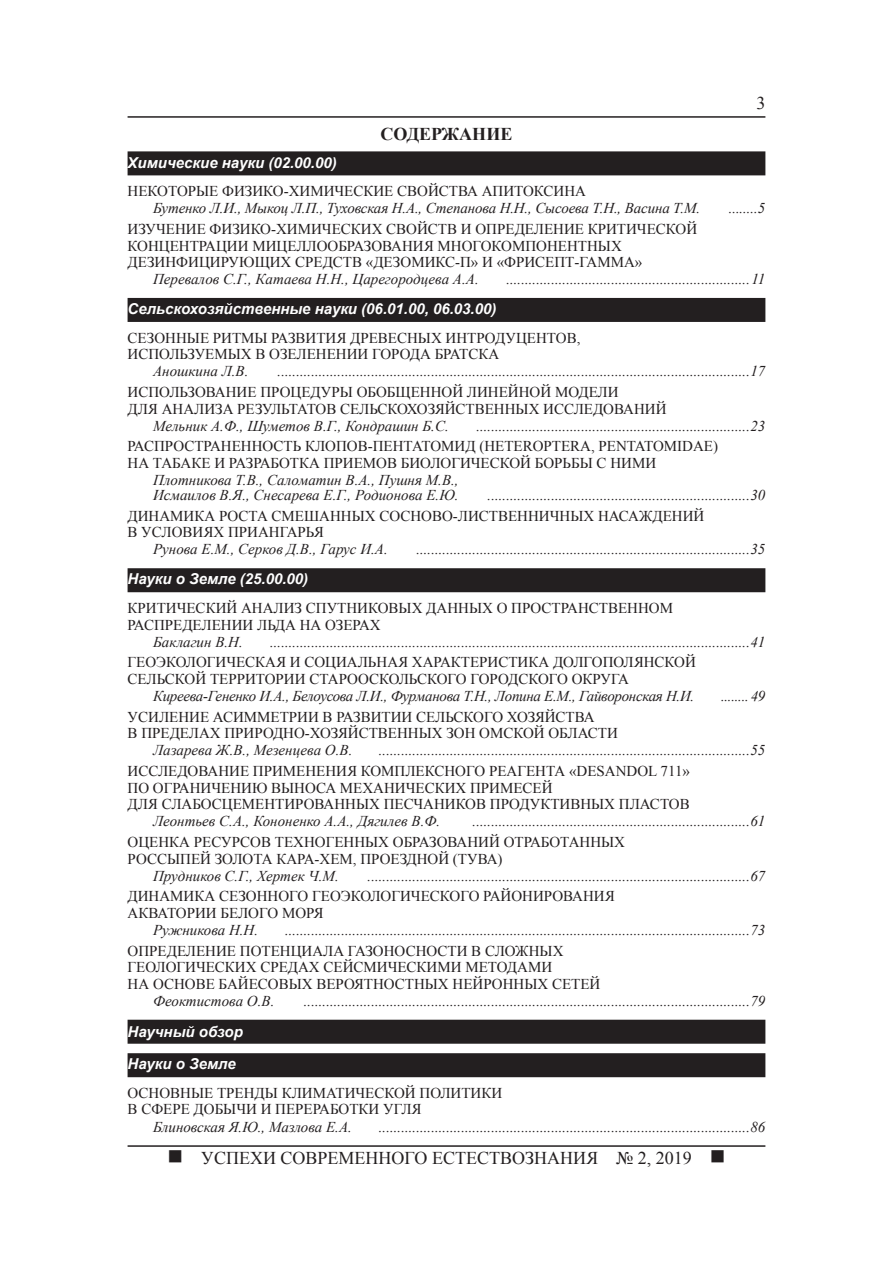
<style>
.page{position:relative;width:893px;height:1263px;background:#fff}
.page>*{position:absolute;margin:0;border:0;box-sizing:border-box;transform-origin:0 0}
.t1{font:18px "Times New Roman";color:#231f20}
.t2{font:700 18px "Times New Roman";color:#231f20}
.t3{font:italic 15px/15px "Times New Roman";color:#231f20}
.t4{font:15px/16.5px "Times New Roman";color:#231f20}
.t5{font:italic 700 15px/32px "Arial";color:#fff}
.t6{font:italic 15px "Times New Roman";letter-spacing:-.02em;color:#231f20}
</style>
<div class="page">
<hr style="left:128px;top:116px;width:637px;height:2px;background:#231f20">
<hr style="left:128px;top:1145px;width:637px;height:2px;background:#231f20">
<div style="left:128px;top:151px;width:637px;height:24px;background:#231f20"></div>
<div style="left:128px;top:298px;width:637px;height:24px;background:#231f20"></div>
<div style="left:128px;top:568px;width:637px;height:24px;background:#231f20"></div>
<div style="left:128px;top:1020px;width:637px;height:24px;background:#231f20"></div>
<div style="left:128px;top:1053px;width:637px;height:24px;background:#231f20"></div>
<p class="t2" style="left:381px;top:121px;width:133px">Содержание</p>
<p class="t1" style="left:756px;top:91px;width:10px">3</p>
<p class="t5" style="left:128px;top:147px;width:211px">Химические науки (02.00.00)</p>
<p class="t4" style="left:128px;top:183px;width:460px">НЕКОТОРЫЕ ФИЗИКО-ХИМИЧЕСКИЕ СВОЙСТВА АПИТОКСИНА</p>
<p class="t3" style="left:153px;top:200px;width:549px">Бутенко Л.И., Мыкоц Л.П., Туховская Н.А., Степанова Н.Н., Сысоева Т.Н., Васина Т.М.</p>
<p class="t3" style="left:729px;top:200px;width:38px">........5</p>
<p class="t4" style="left:128px;top:221px;width:571px">ИЗУЧЕНИЕ ФИЗИКО-ХИМИЧЕСКИХ СВОЙСТВ И ОПРЕДЕЛЕНИЕ КРИТИЧЕСКОЙ<br>КОНЦЕНТРАЦИИ МИЦЕЛЛООБРАЗОВАНИЯ МНОГОКОМПОНЕНТНЫХ<br>ДЕЗИНФИЦИРУЮЩИХ СРЕДСТВ «ДЕЗОМИКС-П» И «ФРИСЕПТ-ГАММА»</p>
<p class="t3" style="left:153px;top:271px;width:327px">Перевалов С.Г., Катаева Н.Н., Царегородцева А.А.</p>
<p class="t3" style="left:506px;top:271px;width:261px">.................................................................11</p>
<p class="t5" style="left:128px;top:293px;width:370px">Сельскохозяйственные науки (06.01.00, 06.03.00)</p>
<p class="t4" style="left:128px;top:329px;width:454px">СЕЗОННЫЕ РИТМЫ РАЗВИТИЯ ДРЕВЕСНЫХ ИНТРОДУЦЕНТОВ,<br>ИСПОЛЬЗУЕМЫХ В ОЗЕЛЕНЕНИИ ГОРОДА БРАТСКА</p>
<p class="t3" style="left:153px;top:363px;width:97px">Аношкина Л.В.</p>
<p class="t3" style="left:278px;top:363px;width:489px">..............................................................................................................................17</p>
<p class="t4" style="left:128px;top:384px;width:11px">ИСПОЛЬЗОВАНИЕ</p>
<p class="t4" style="left:260px;top:384px;width:12px">ПРОЦЕДУРЫ</p>
<p class="t4" style="left:357px;top:384px;width:12px">ОБОБЩЕННОЙ</p>
<p class="t4" style="left:467px;top:384px;width:12px">ЛИНЕЙНОЙ</p>
<p class="t4" style="left:555px;top:384px;width:12px">МОДЕЛИ</p>
<p class="t4" style="left:128px;top:400px;width:11px">ДЛЯ</p>
<p class="t4" style="left:162px;top:400px;width:12px">АНАЛИЗА</p>
<p class="t4" style="left:237px;top:400px;width:10px">РЕЗУЛЬТАТОВ</p>
<p class="t4" style="left:340px;top:400px;width:11px">СЕЛЬСКОХОЗЯЙСТВЕННЫХ</p>
<p class="t4" style="left:543px;top:400px;width:12px">ИССЛЕДОВАНИЙ</p>
<p class="t3" style="left:153px;top:418px;width:297px">Мельник А.Ф., Шуметов В.Г., Кондрашин Б.С.</p>
<p class="t3" style="left:476px;top:418px;width:291px">.........................................................................23</p>
<p class="t4" style="left:128px;top:438px;width:592px">РАСПРОСТРАНЕННОСТЬ КЛОПОВ-ПЕНТАТОМИД (HETEROPTERA, PENTATOMIDAE)<br>НА ТАБАКЕ И РАЗРАБОТКА ПРИЕМОВ БИОЛОГИЧЕСКОЙ БОРЬБЫ С НИМИ</p>
<p class="t3" style="left:153px;top:472px;width:307px">Плотникова Т.В., Саломатин В.А., Пушня М.В.,<br>Исмаилов В.Я., Снесарева Е.Г., Родионова Е.Ю.</p>
<p class="t3" style="left:488px;top:487px;width:279px">......................................................................30</p>
<p class="t4" style="left:128px;top:507px;width:578px">ДИНАМИКА РОСТА СМЕШАННЫХ СОСНОВО-ЛИСТВЕННИЧНЫХ НАСАЖДЕНИЙ<br>В УСЛОВИЯХ ПРИАНГАРЬЯ</p>
<p class="t3" style="left:153px;top:542px;width:236px">Рунова Е.М., Серков Д.В., Гарус И.А.</p>
<p class="t3" style="left:416px;top:542px;width:351px">.........................................................................................35</p>
<p class="t5" style="left:128px;top:564px;width:182px">Науки о Земле (25.00.00)</p>
<p class="t4" style="left:128px;top:599px;width:547px">КРИТИЧЕСКИЙ АНАЛИЗ СПУТНИКОВЫХ ДАННЫХ О ПРОСТРАНСТВЕННОМ<br>РАСПРЕДЕЛЕНИИ ЛЬДА НА ОЗЕРАХ</p>
<p class="t3" style="left:153px;top:634px;width:91px">Баклагин В.Н.</p>
<p class="t3" style="left:270px;top:634px;width:497px">................................................................................................................................41</p>
<p class="t4" style="left:128px;top:654px;width:570px">ГЕОЭКОЛОГИЧЕСКАЯ И СОЦИАЛЬНАЯ ХАРАКТЕРИСТИКА ДОЛГОПОЛЯНСКОЙ<br>СЕЛЬСКОЙ ТЕРРИТОРИИ СТАРООСКОЛЬСКОГО ГОРОДСКОГО ОКРУГА</p>
<p class="t6" style="left:153px;top:686px;width:543px">Киреева-Гененко И.А., Белоусова Л.И., Фурманова Т.Н., Лопина Е.М., Гайворонская Н.И.</p>
<p class="t3" style="left:721px;top:688px;width:46px">........49</p>
<p class="t4" style="left:128px;top:708px;width:22px">УСИЛЕНИЕ</p>
<p class="t4" style="left:213px;top:708px;width:12px">АСИММЕТРИИ</p>
<p class="t4" style="left:323px;top:708px;width:10px">ВРАЗВИТИИ</p>
<p class="t4" style="left:416px;top:708px;width:11px">СЕЛЬСКОГО</p>
<p class="t4" style="left:507px;top:708px;width:11px">ХОЗЯЙСТВА</p>
<p class="t4" style="left:128px;top:725px;width:11px">ВПРЕДЕЛАХ</p>
<p class="t4" style="left:224px;top:725px;width:11px">ПРИРОДНО</p>
<p class="t4" style="left:305px;top:725px;width:17px">-ХОЗЯЙСТВЕННЫХ</p>
<p class="t4" style="left:446px;top:725px;width:11px">ЗОН</p>
<p class="t4" style="left:479px;top:725px;width:23px">ОМСКОЙ</p>
<p class="t4" style="left:548px;top:725px;width:11px">ОБЛАСТИ</p>
<p class="t3" style="left:153px;top:742px;width:201px">Лазарева Ж.В., Мезенцева О.В.</p>
<p class="t3" style="left:379px;top:742px;width:388px">...................................................................................................55</p>
<p class="t4" style="left:128px;top:763px;width:22px">ИССЛЕДОВАНИЕ</p>
<p class="t4" style="left:253px;top:763px;width:12px">ПРИМЕНЕНИЯ</p>
<p class="t4" style="left:361px;top:763px;width:12px">КОМПЛЕКСНОГО</p>
<p class="t4" style="left:489px;top:763px;width:11px">РЕАГЕНТА</p>
<p class="t4" style="left:569px;top:763px;width:48px">«DESANDO</p>
<p class="t4" style="left:648px;top:763px;width:43px">L 711»</p>
<p class="t4" style="left:128px;top:779px;width:37px">ПО ОГРАНИЧЕНИЮ</p>
<p class="t4" style="left:271px;top:779px;width:12px">ВЫНОСА</p>
<p class="t4" style="left:340px;top:779px;width:12px">МЕХАНИЧЕСКИХ</p>
<p class="t4" style="left:470px;top:779px;width:12px">ПРИМЕСЕЙ</p>
<p class="t4" style="left:128px;top:796px;width:11px">ДЛЯ</p>
<p class="t4" style="left:162px;top:796px;width:12px">СЛАБОСЦЕМЕНТИРОВАННЫХ</p>
<p class="t4" style="left:384px;top:796px;width:12px">ПЕСЧАНИКОВ</p>
<p class="t4" style="left:490px;top:796px;width:12px">ПРОДУКТИВНЫХ</p>
<p class="t4" style="left:619px;top:796px;width:11px">ПЛАСТОВ</p>
<p class="t3" style="left:153px;top:813px;width:289px">Леонтьев С.А., Кононенко А.А., Дягилев В.Ф.</p>
<p class="t3" style="left:473px;top:813px;width:294px">..........................................................................61</p>
<p class="t4" style="left:128px;top:833px;width:499px">ОЦЕНКА РЕСУРСОВ ТЕХНОГЕННЫХ ОБРАЗОВАНИЙ ОТРАБОТАННЫХ<br>РОССЫПЕЙ ЗОЛОТА КАРА-ХЕМ, ПРОЕЗДНОЙ (ТУВА)</p>
<p class="t3" style="left:153px;top:868px;width:187px">Прудников С.Г., Хертек Ч.М.</p>
<p class="t3" style="left:368px;top:868px;width:399px">......................................................................................................67</p>
<p class="t4" style="left:128px;top:888px;width:23px">ДИНАМИКА</p>
<p class="t4" style="left:219px;top:888px;width:11px">СЕЗОННОГО</p>
<p class="t4" style="left:312px;top:888px;width:11px">ГЕОЭКОЛОГИЧЕСКОГО</p>
<p class="t4" style="left:483px;top:888px;width:12px">РАЙОНИРОВАНИЯ</p>
<p class="t4" style="left:128px;top:904px;width:11px">АКВАТОРИИ</p>
<p class="t4" style="left:221px;top:904px;width:20px">БЕЛОГО</p>
<p class="t4" style="left:282px;top:904px;width:12px">МОРЯ</p>
<p class="t3" style="left:153px;top:922px;width:107px">Ружникова Н.Н.</p>
<p class="t3" style="left:285px;top:922px;width:482px">............................................................................................................................73</p>
<p class="t4" style="left:128px;top:942px;width:474px">ОПРЕДЕЛЕНИЕ ПОТЕНЦИАЛА ГАЗОНОСНОСТИ В СЛОЖНЫХ<br>ГЕОЛОГИЧЕСКИХ СРЕДАХ СЕЙСМИЧЕСКИМИ МЕТОДАМИ<br>НА ОСНОВЕ БАЙЕСОВЫХ ВЕРОЯТНОСТНЫХ НЕЙРОННЫХ СЕТЕЙ</p>
<p class="t3" style="left:153px;top:993px;width:123px">Феоктистова О.В.</p>
<p class="t3" style="left:304px;top:993px;width:463px">.......................................................................................................................79</p>
<p class="t5" style="left:128px;top:1016px;width:117px">Научный обзор<br>Науки о Земле</p>
<p class="t4" style="left:128px;top:1084px;width:376px">ОСНОВНЫЕ ТРЕНДЫ КЛИМАТИЧЕСКОЙ ПОЛИТИКИ<br>В СФЕРЕ ДОБЫЧИ И ПЕРЕРАБОТКИ УГЛЯ</p>
<p class="t3" style="left:153px;top:1119px;width:200px">Блиновская Я.Ю., Мазлова Е.А.</p>
<p class="t3" style="left:379px;top:1119px;width:388px">...................................................................................................86</p>
<p class="t1" style="left:168px;top:1146px;width:559px">■ УСПЕХИ СОВРЕМЕННОГО ЕСТЕСТВОЗНАНИЯ № 2, 2019 ■</p>
</div>
